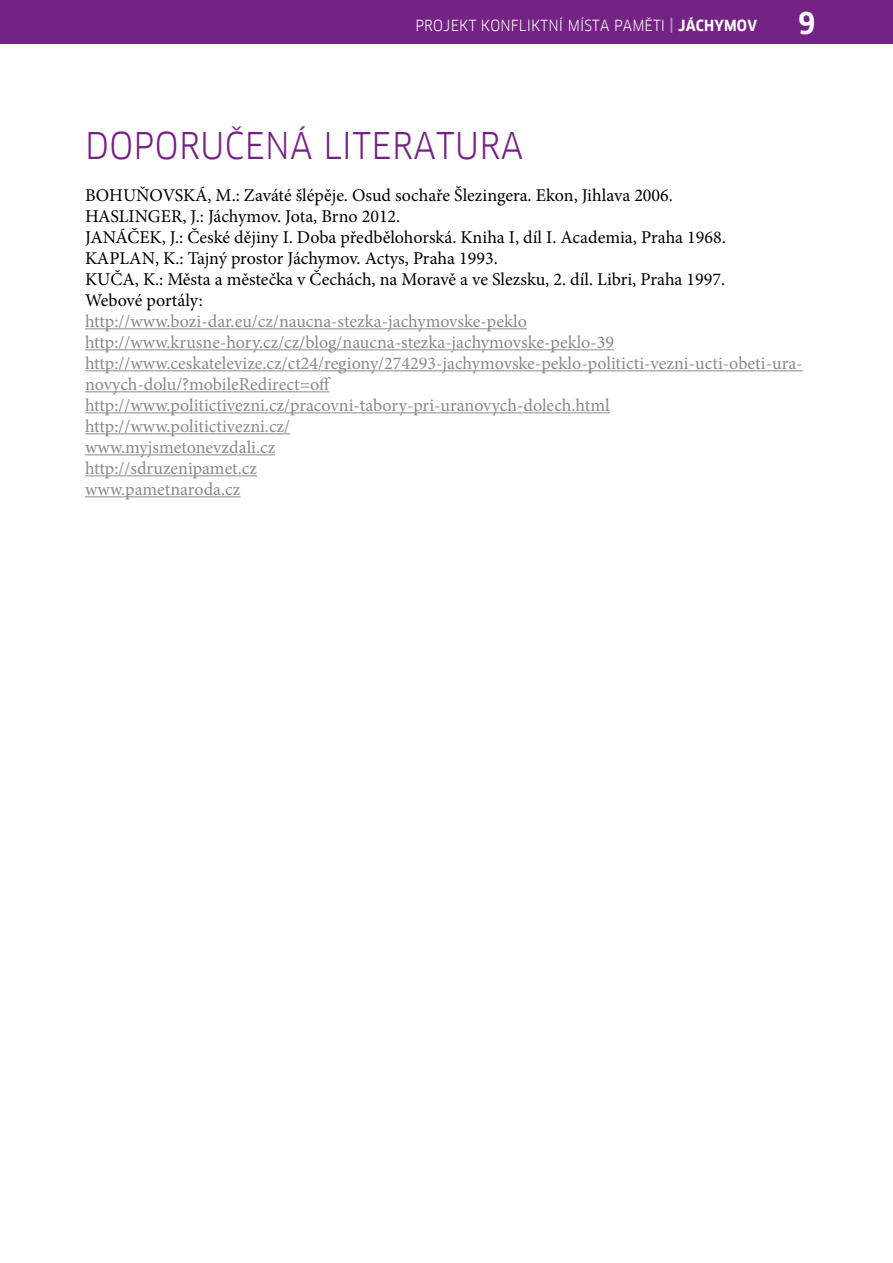
<style>
.page{position:relative;width:893px;height:1263px;background:#fff}
.page>*{position:absolute;margin:0;border:0;box-sizing:border-box;transform-origin:0 0}
.t1{font:36px "Goethe FF Clan";letter-spacing:.01em;color:#742283}
.t2{font:700 29.25px "Goethe FF Clan";color:#fff}
.t3{font:18px/21px "Minion Pro";color:#8a8989}
.t4{font:18px/21px "Minion Pro";color:#000}
.t5{font:15px "Goethe FF Clan";letter-spacing:.01em;color:#fff}
.s1{font-weight:700;color:#b48ec1}
.s2{font-weight:700}
</style>
<div class="page">
<div style="left:0;top:0;width:893px;height:43px;background:#742283"></div>
<hr style="left:85px;top:328px;width:442px;height:1px;background:#8a8989">
<hr style="left:85px;top:349px;width:529px;height:1px;background:#8a8989">
<hr style="left:85px;top:370px;width:718px;height:1px;background:#8a8989">
<hr style="left:85px;top:391px;width:244px;height:1px;background:#8a8989">
<hr style="left:85px;top:412px;width:525px;height:1px;background:#8a8989">
<hr style="left:85px;top:433px;width:205px;height:1px;background:#8a8989">
<hr style="left:85px;top:454px;width:190px;height:1px;background:#8a8989">
<hr style="left:85px;top:475px;width:172px;height:1px;background:#8a8989">
<hr style="left:85px;top:496px;width:155px;height:1px;background:#8a8989">
<p class="t5" style="left:415px;top:16px;width:343px">PROJEKT KO NFLIKTNÍ MÍSTA PAMĚTI <span class="s1">|</span> <span class="s2">JÁCHYMOV</span></p>
<h2 class="t2" style="left:798px;top:6px;width:18px">9</h2>
<h1 class="t1" style="left:85px;top:124px;width:438px">DOPORUČENÁ LITERATURA</h1>
<p class="t4" style="left:85px;top:185px;width:642px">BOHUŇOVSKÁ, M.: Zaváté šlépěje. Osud sochaře Šlezingera. Ekon, Jihlava 2006.<br>HASLINGER, J.: Jáchymov. Jota, Brno 2012.<br>JANÁČEK, J.: České dějiny I. Doba předbělohorská. Kniha I, díl I. Academia, Praha 1968.<br>KAPLAN, K.: Tajný prostor Jáchymov. Actys, Praha 1993.<br>KUČA, K.: Města a městečka v Čechách, na Moravě a ve Slezsku, 2. díl. Libri, Praha 1997.<br>Webové portály:</p>
<p class="t3" style="left:85px;top:311px;width:719px">http://www.bozi-dar.eu/cz/naucna-stezka-jachymovske-peklo http://www.krusne-hory.cz/cz/blog/naucna-stezka-jachymovske-peklo-39 http://www.ceskatelevize.cz/ct24/regiony/274293-jachymovske-peklo-politicti-vezni-ucti-obeti-ura&shy;novych-dolu/?mobileRedirect=off http://www.politictivezni.cz/pracovni-tabory-pri-uranovych-dolech.html http://www.politictivezni.cz/<br>www.myjsmetonevzdali.cz<br>http://sdruzenipamet.cz<br>www.pametnaroda.cz</p>
</div>
